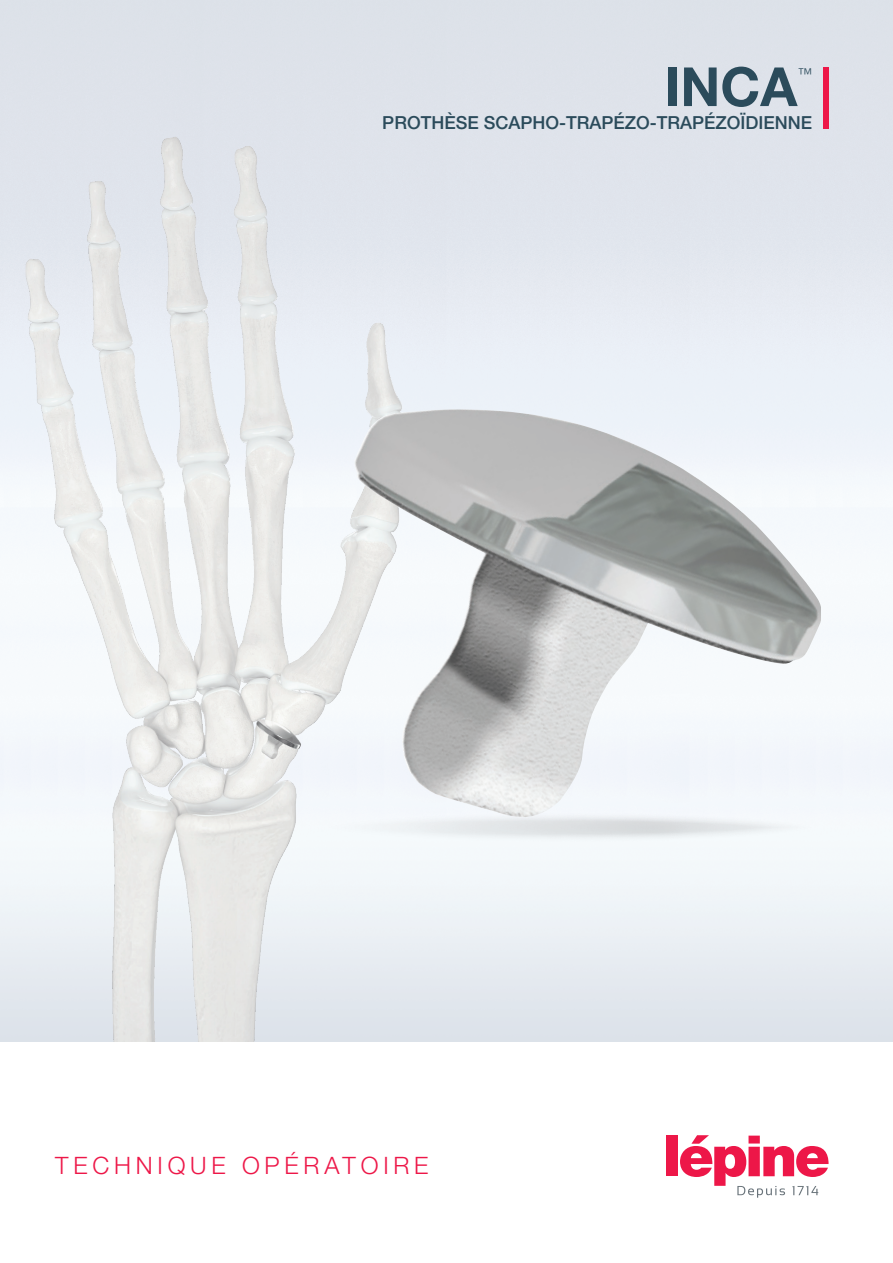
<style>
.page{position:relative;width:893px;height:1263px;background:#fff}
.page>*{position:absolute;margin:0;border:0;box-sizing:border-box;transform-origin:0 0}
.t1{font:700 54px "Helvetica Neue LT Pro";color:#2b4b5b}
.t2{font:300 24px "Helvetica Neue LT Pro";letter-spacing:.2em;color:#ed1748}
.t3{font:500 18px "Helvetica Neue LT Pro";color:#2b4b5b}
.t4{font:300 15px "Helvetica Neue LT Pro";color:#2b4b5b}
</style>
<div class="page">
<img style="left:0;top:0;width:893px;height:1041px">
<div style="left:666px;top:1135px;width:12px;height:41px;background:#ed1748"></div>
<svg style="left:680px;top:1135px;width:148px;height:63px"></svg>
<img style="left:0;top:106px;width:563px;height:936px">
<svg style="left:282px;top:810px;width:544px;height:34px;fill:#eef2f4"></svg>
<img style="left:353px;top:409px;width:468px;height:409px">
<div style="left:823px;top:67px;width:5px;height:62px;background:#ed1748"></div>
<p class="t1" style="left:664px;top:53px;width:134px">INCA</p>
<p class="t4" style="left:797px;top:65px;width:16px">™</p>
<p class="t3" style="left:382px;top:112px;width:431px">PROTHÈSE SCAPHO-TRAPÉZO-TRAPÉZOÏDIENNE</p>
<p class="t2" style="left:55px;top:1151px;width:375px">TECHNIQUE OPÉRATOIRE</p>
</div>
